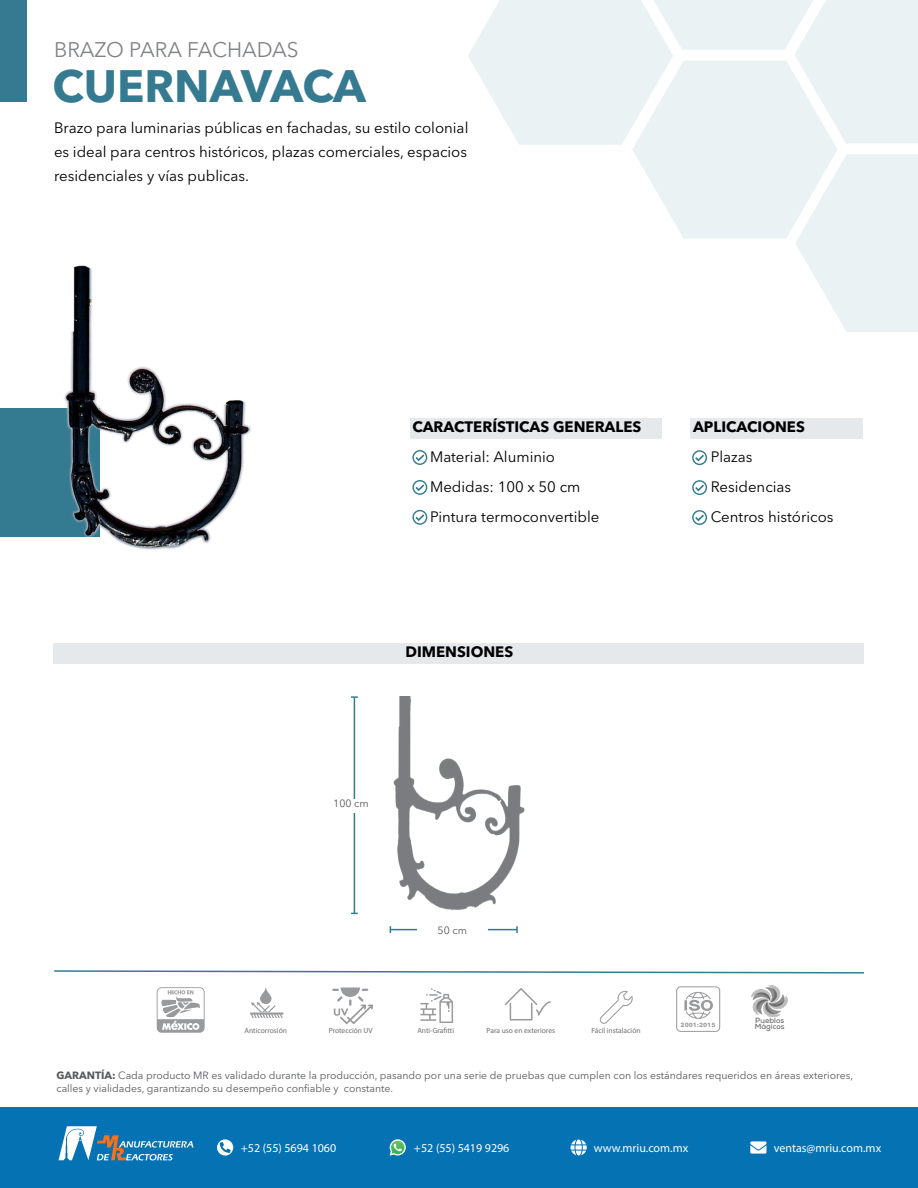
<style>
.page{position:relative;width:918px;height:1188px;background:#fff}
.page>*{position:absolute;margin:0;border:0;box-sizing:border-box;transform-origin:0 0}
.t1{font:700 45px "Avenir Next LT Pro";color:#357a90}
.t2{font:21px "Avenir Next LT Pro";color:#808285}
.t3{font:15px/30px "Avenir Next LT Pro";color:#000}
.t4{font:700 15px "Avenir Next LT Pro";color:#000}
.t5{font:12px "Myriad Pro";color:#fff}
.t6{font:10.5px/12.6px "Avenir Next LT Pro";color:#58595b}
.t7{font:7.5px "Myriad Pro";color:#6e6e70}
.t8{font:7.5px "Myriad Pro";color:#6e6f72}
.t9{font:700 7.5px/6px "Nexa";color:#6e6e70}
.t10{font:700 6px "Avenir Next LT Pro";color:#6e6f72;scale:1.06 1}
.s1{font-weight:700}
</style>
<div class="page">
<div style="left:0;top:1107px;width:918px;height:81px;background:#0472b3"></div>
<div style="left:0;top:0;width:27px;height:102px;background:#357a90"></div>
<svg style="left:217px;top:1139px;width:16px;height:17px"></svg>
<svg style="left:220px;top:1142px;width:11px;height:11px"></svg>
<svg style="left:390px;top:1139px;width:16px;height:17px"></svg>
<svg style="left:571px;top:1139px;width:16px;height:17px"></svg>
<svg style="left:750px;top:1141px;width:17px;height:13px"></svg>
<svg style="left:59px;top:1126px;width:134px;height:34px"></svg>
<div style="left:0;top:408px;width:99px;height:129px;background:#347b92"></div>
<svg style="left:468px;top:0;width:450px;height:332px;fill:#ebf2f4"></svg>
<div style="left:53px;top:643px;width:810px;height:20px;background:#e5e9ec"></div>
<div style="left:410px;top:418px;width:251px;height:20px;background:#e5e9ec"></div>
<svg style="left:412px;top:450px;width:15px;height:15px"></svg>
<svg style="left:412px;top:480px;width:15px;height:15px"></svg>
<svg style="left:412px;top:510px;width:15px;height:15px"></svg>
<div style="left:690px;top:418px;width:173px;height:20px;background:#e5e9ec"></div>
<svg style="left:692px;top:450px;width:15px;height:15px"></svg>
<svg style="left:692px;top:480px;width:15px;height:15px"></svg>
<svg style="left:692px;top:510px;width:15px;height:15px"></svg>
<svg style="left:54px;top:970px;width:810px;height:4px"></svg>
<hr style="left:390px;top:929px;width:127px;height:1px;background:#347b92">
<svg style="left:516px;top:926px;width:2px;height:7px"></svg>
<svg style="left:157px;top:987px;width:48px;height:46px"></svg>
<svg style="left:332px;top:987px;width:41px;height:37px"></svg>
<svg style="left:420px;top:988px;width:33px;height:35px"></svg>
<svg style="left:250px;top:987px;width:33px;height:31px"></svg>
<svg style="left:505px;top:988px;width:46px;height:33px"></svg>
<svg style="left:599px;top:991px;width:34px;height:33px"></svg>
<svg style="left:676px;top:986px;width:44px;height:46px"></svg>
<img style="left:393px;top:696px;width:132px;height:214px">
<div style="left:417px;top:926px;width:71px;height:36px;background:#fff"></div>
<img style="left:752px;top:985px;width:35px;height:32px">
<img style="left:64px;top:265px;width:187px;height:285px">
<hr style="left:354px;top:697px;width:1px;height:216px;background:#347b92">
<svg style="left:351px;top:696px;width:7px;height:2px"></svg>
<div style="left:316px;top:799px;width:70px;height:14px;background:#fff"></div>
<h2 class="t2" style="left:54px;top:37px;width:246px">BRAZO PARA FACHADAS</h2>
<h1 class="t1" style="left:52px;top:59px;width:315px">CUERNAVACA</h1>
<p class="t3" style="left:54px;top:116px;width:416px;line-height:24px;text-align:justify">Brazo para luminarias públicas en fachadas, su estilo colonial es ideal para centros históricos, plazas comerciales, espacios residenciales y vías publicas.</p>
<p class="t4" style="left:412px;top:418px;width:230px">CARACTERÍSTICAS GENERALES</p>
<p class="t3" style="left:430px;top:442px;width:171px">Material: Aluminio<br>Medidas: 100 x 50 cm<br>Pintura termoconvertible</p>
<p class="t4" style="left:405px;top:643px;width:109px">DIMENSIONES</p>
<p class="t4" style="left:693px;top:418px;width:113px">APLICACIONES</p>
<p class="t3" style="left:711px;top:442px;width:124px">Plazas<br>Residencias<br>Centros históricos</p>
<p class="t6" style="left:333px;top:797px;width:37px">100 cm</p>
<p class="t6" style="left:438px;top:924px;width:31px">50 cm</p>
<p class="t7" style="left:244px;top:1026px;width:44px">Anticorrosión</p>
<p class="t7" style="left:329px;top:1026px;width:45px">Protección UV</p>
<p class="t7" style="left:417px;top:1026px;width:38px">Anti-Grafitti</p>
<p class="t7" style="left:487px;top:1026px;width:70px">Para uso en exteriores</p>
<p class="t8" style="left:591px;top:1026px;width:51px">Fácil instalación</p>
<p class="t10" style="left:681px;top:1021px;width:34px">2001:2015</p>
<p class="t9" style="left:755px;top:1018px;width:31px">Pueblos<br>Mágicos</p>
<p class="t6" style="left:56px;top:1069px;width:798px"><span class="s1">GARANTÍA:</span> Cada producto MR es validado durante la producción, pasando por una serie de pruebas que cumplen con los estándares requeridos en áreas exteriores, calles y vialidades, garantizando su desempeño confiable y constante.</p>
<p class="t5" style="left:241px;top:1141px;width:97px">+52 (55) 5694 1060</p>
<p class="t5" style="left:414px;top:1141px;width:97px">+52 (55) 5419 9296</p>
<p class="t5" style="left:594px;top:1141px;width:96px">www.mriu.com.mx</p>
<p class="t5" style="left:774px;top:1141px;width:109px">ventas@mriu.com.mx</p>
</div>
